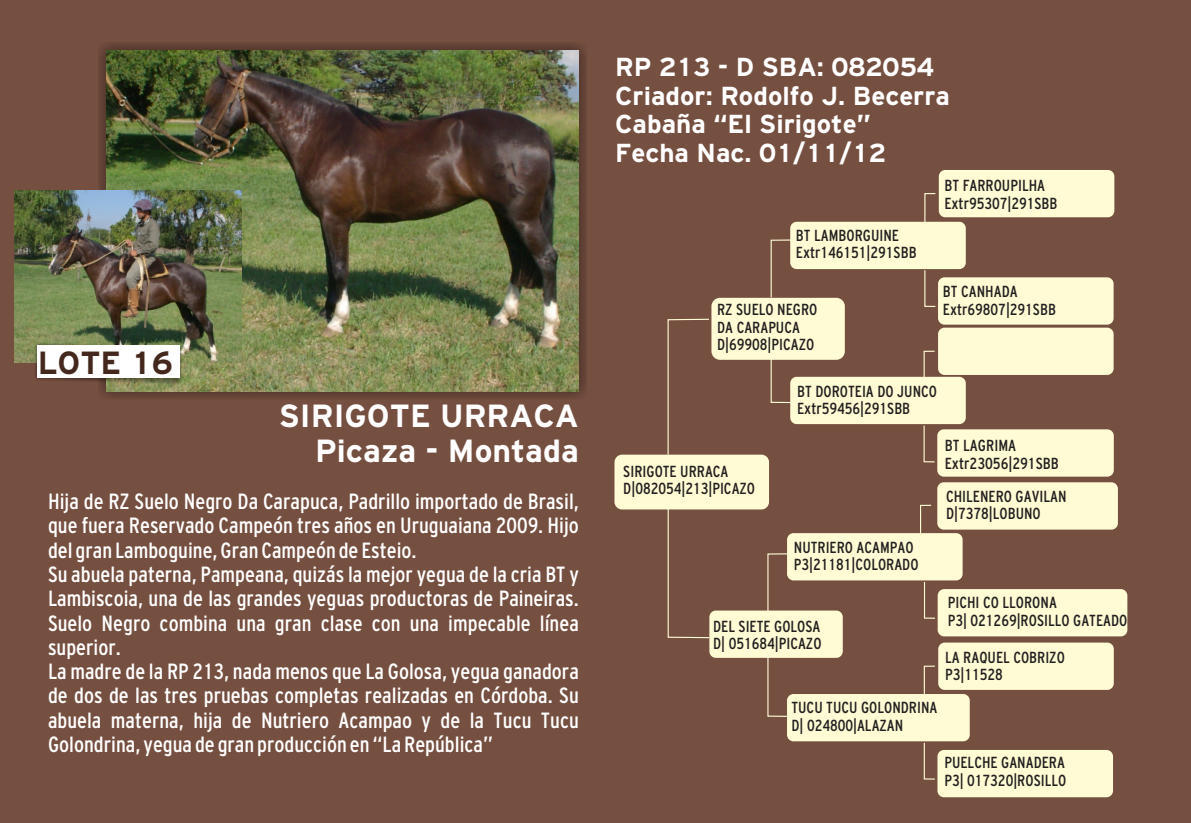
<style>
.page{position:relative;width:1191px;height:823px;background:#fff}
.page>*{position:absolute;margin:0;border:0;box-sizing:border-box;transform-origin:0 0}
.t1{font:700 32px/35.2px "Civica 07";color:#fff;text-align:right}
.t2{font:700 32px "Civica 07";color:#44281d}
.t3{font:700 26px/28.6px "Civica 07";color:#fff}
.t4{font:condensed 22px/24.2px "Civica 06";color:#fff}
.t5{font:condensed 16px/17.6px "Civica 06";color:#231f20}
</style>
<div class="page">
<div style="left:0;top:0;width:1190px;height:822px;background:#754f40"></div>
<div style="left:98px;top:42px;width:488px;height:357px;background:#231f20;opacity:.49"></div>
<img style="left:106px;top:51px;width:472px;height:340px">
<img style="left:15px;top:190px;width:227px;height:172px">
<svg style="left:35px;top:342px;width:147px;height:42px"></svg>
<div style="left:37px;top:345px;width:142px;height:32px;background:#fff"></div>
<svg style="left:667px;top:318px;width:42px;height:136px"></svg>
<div style="left:614px;top:454px;width:155px;height:55px;background:#fffcd5;border-radius:7px"></div>
<svg style="left:667px;top:509px;width:43px;height:129px"></svg>
<div style="left:711px;top:297px;width:134px;height:62px;background:#fffcd5;border-radius:8px"></div>
<div style="left:709px;top:610px;width:133px;height:47px;background:#fffcd5;border-radius:6px"></div>
<svg style="left:770px;top:239px;width:23px;height:59px"></svg>
<svg style="left:770px;top:359px;width:23px;height:44px"></svg>
<div style="left:790px;top:222px;width:175px;height:47px;background:#fffcd5;border-radius:6px"></div>
<div style="left:790px;top:376px;width:175px;height:48px;background:#fffcd5;border-radius:6px"></div>
<div style="left:787px;top:533px;width:175px;height:47px;background:#fffcd5;border-radius:6px"></div>
<div style="left:787px;top:693px;width:182px;height:47px;background:#fffcd5;border-radius:6px"></div>
<svg style="left:767px;top:553px;width:23px;height:58px"></svg>
<svg style="left:767px;top:657px;width:23px;height:60px"></svg>
<svg style="left:923px;top:193px;width:13px;height:29px"></svg>
<svg style="left:923px;top:269px;width:13px;height:38px"></svg>
<div style="left:938px;top:170px;width:176px;height:47px;background:#fffcd5;border-radius:6px"></div>
<div style="left:938px;top:277px;width:175px;height:47px;background:#fffcd5;border-radius:6px"></div>
<svg style="left:923px;top:350px;width:12px;height:27px"></svg>
<svg style="left:923px;top:424px;width:12px;height:38px"></svg>
<div style="left:938px;top:327px;width:175px;height:48px;background:#fffcd5;border-radius:6px"></div>
<div style="left:937px;top:429px;width:176px;height:47px;background:#fffcd5;border-radius:6px"></div>
<svg style="left:919px;top:504px;width:13px;height:30px"></svg>
<svg style="left:923px;top:580px;width:13px;height:39px"></svg>
<div style="left:937px;top:482px;width:181px;height:47px;background:#fffcd5;border-radius:6px"></div>
<div style="left:937px;top:588px;width:190px;height:48px;background:#fffcd5;border-radius:6px"></div>
<svg style="left:923px;top:665px;width:13px;height:29px"></svg>
<svg style="left:923px;top:741px;width:13px;height:38px"></svg>
<div style="left:938px;top:642px;width:175px;height:47px;background:#fffcd5;border-radius:6px"></div>
<div style="left:937px;top:749px;width:176px;height:47px;background:#fffcd5;border-radius:6px"></div>
<h1 class="t2" style="left:38px;top:348px;width:136px">LOTE 16</h1>
<h1 class="t1" style="left:279px;top:399px;width:301px">SIRIGOTE URRACA<br>Picaza - Montada</h1>
<p class="t4" style="left:48px;top:490px;width:532px">Hija de RZ Suelo Negro Da Carapuca, Padrillo importado de Brasil, que fuera Reservado Campeón tres años en Uruguaiana 2009. Hijo del gran Lamboguine, Gran Campeón de Esteio.<br>Su abuela paterna, Pampeana, quizás la mejor yegua de la cria BT y Lambiscoia, una de las grandes yeguas productoras de Paineiras.<br>Suelo Negro combina una gran clase con una impecable línea superior.<br>La madre de la RP 213, nada menos que La Golosa, yegua ganadora de dos de las tres pruebas completas realizadas en Córdoba. Su abuela materna, hija de Nutriero Acampao y de la Tucu Tucu Golondrina, yegua de gran producción en “La República”</p>
<p class="t3" style="left:615px;top:53px;width:336px">RP 213 - D SBA: 082054<br>Criador: Rodolfo J. Becerra<br>Cabaña “El Sirigote”<br>Fecha Nac. 01/11/12</p>
<p class="t5" style="left:796px;top:227px;width:122px">BT LAMBORGUINE<br>Extr146151|291SBB</p>
<p class="t5" style="left:717px;top:301px;width:102px">RZ SUELO NEGRO<br>DA CARAPUCA<br>D|69908|PICAZO</p>
<p class="t5" style="left:944px;top:177px;width:115px">BT FARROUPILHA<br>Extr95307|291SBB</p>
<p class="t5" style="left:943px;top:283px;width:115px">BT CANHADA<br>Extr69807|291SBB</p>
<p class="t5" style="left:623px;top:463px;width:133px">SIRIGOTE URRACA<br>D|082054|213|PICAZO</p>
<p class="t5" style="left:797px;top:382px;width:141px">BT DOROTEIA DO JUNCO<br>Extr59456|291SBB</p>
<p class="t5" style="left:794px;top:538px;width:126px">NUTRIERO ACAMPAO<br>P3|21181|COLORADO</p>
<p class="t5" style="left:944px;top:437px;width:116px">BT LAGRIMA<br>Extr23056|291SBB</p>
<p class="t5" style="left:946px;top:487px;width:122px">CHILENERO GAVILAN<br>D|7378|LOBUNO</p>
<p class="t5" style="left:713px;top:617px;width:110px">DEL SIETE GOLOSA<br>D| 051684|PICAZO</p>
<p class="t5" style="left:791px;top:699px;width:148px">TUCU TUCU GOLONDRINA<br>D| 024800|ALAZAN</p>
<p class="t5" style="left:947px;top:594px;width:181px">PICHI CO LLORONA<br>P3| 021269|ROSILLO GATEADO</p>
<p class="t5" style="left:945px;top:648px;width:121px">LA RAQUEL COBRIZO<br>P3|11528</p>
<p class="t5" style="left:944px;top:753px;width:123px">PUELCHE GANADERA<br>P3| 017320|ROSILLO</p>
</div>
